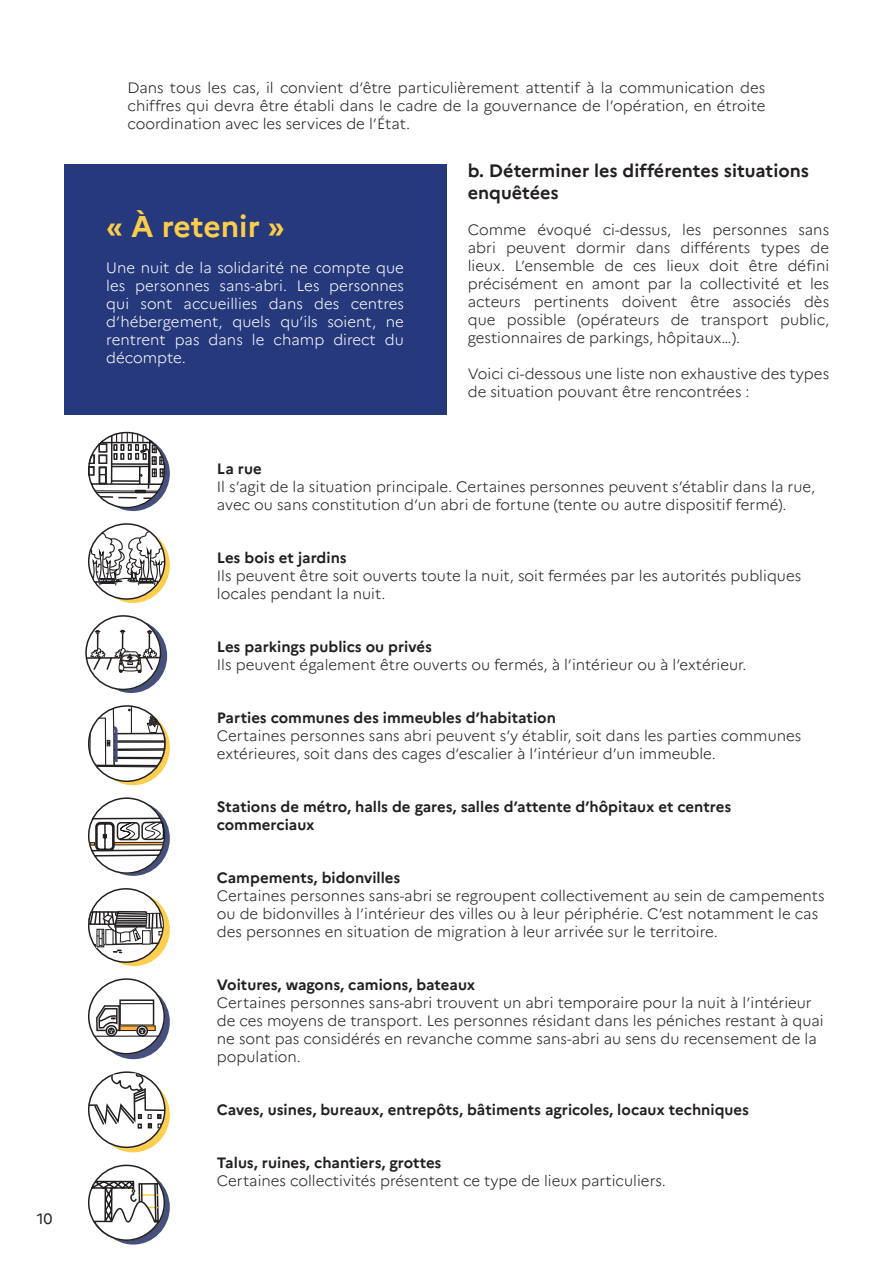
<style>
.page{position:relative;width:893px;height:1263px;background:#fff}
.page>*{position:absolute;margin:0;border:0;box-sizing:border-box;transform-origin:0 0}
.t1{font:700 30px "Marianne";color:#fccd4b}
.t2{font:700 18px/21.6px "Marianne";color:#231f20}
.t3{font:300 15px/18px "Marianne";color:#231f20}
.t4{font:300 15px/18px "Marianne";color:#fff;text-align:justify}
.t5{font:700 15px/18px "Marianne";color:#231f20}
.t6{font:15px "Marianne";color:#231f20}
.s1{font-weight:700}
</style>
<div class="page">
<div style="left:64px;top:164px;width:382px;height:251px;background:#26397c"></div>
<div style="left:96px;top:436px;width:74px;height:75px;background:#45517c;border-radius:50%"></div>
<svg style="left:88px;top:431px;width:78px;height:78px"></svg>
<div style="left:96px;top:528px;width:74px;height:75px;background:#fece4e;border-radius:50%"></div>
<svg style="left:88px;top:523px;width:78px;height:77px"></svg>
<svg style="left:96px;top:710px;width:74px;height:75px"></svg>
<svg style="left:88px;top:705px;width:77px;height:77px"></svg>
<svg style="left:85px;top:615px;width:81px;height:153px"></svg>
<svg style="left:97px;top:801px;width:73px;height:75px"></svg>
<svg style="left:88px;top:797px;width:78px;height:77px"></svg>
<svg style="left:98px;top:892px;width:72px;height:74px"></svg>
<div style="left:88px;top:888px;width:75px;height:74px;background:#fff;border-radius:50%"></div>
<div style="left:88px;top:888px;width:76px;height:75px;border:2px solid #231f20;border-radius:50%"></div>
<svg style="left:88px;top:910px;width:76px;height:43px"></svg>
<svg style="left:97px;top:984px;width:73px;height:75px"></svg>
<div style="left:88px;top:979px;width:77px;height:75px;background:#fff;border-radius:50%"></div>
<div style="left:88px;top:978px;width:77px;height:76px;border:2px solid #231f20;border-radius:50%"></div>
<div style="left:119px;top:999px;width:35px;height:27px;border:2px solid #231f20"></div>
<div style="left:120px;top:1026px;width:35px;height:5px;background:#fbb03f"></div>
<div style="left:119px;top:1025px;width:37px;height:6px;border:1px solid #231f20"></div>
<div style="left:136px;top:1025px;width:12px;height:12px;border:2px solid #231f20;border-radius:50%"></div>
<div style="left:139px;top:1027px;width:7px;height:7px;border:2px solid #231f20;border-radius:50%"></div>
<div style="left:106px;top:1025px;width:11px;height:11px;border:2px solid #231f20;border-radius:50%"></div>
<div style="left:108px;top:1027px;width:7px;height:7px;border:2px solid #231f20;border-radius:50%"></div>
<hr style="left:95px;top:1035px;width:63px;height:2px;background:#231f20">
<hr style="left:120px;top:1003px;width:34px;height:1px;background:#231f20">
<svg style="left:139px;top:1028px;width:6px;height:6px"></svg>
<svg style="left:96px;top:1004px;width:25px;height:29px"></svg>
<div style="left:96px;top:1077px;width:74px;height:75px;background:#fece4e;border-radius:50%"></div>
<svg style="left:88px;top:1072px;width:77px;height:76px"></svg>
<svg style="left:88px;top:1071px;width:78px;height:58px"></svg>
<div style="left:97px;top:1170px;width:73px;height:74px;background:#45517c;border-radius:50%"></div>
<svg style="left:88px;top:1164px;width:78px;height:78px"></svg>
<p class="t6" style="left:37px;top:1209px;width:17px">10</p>
<p class="t3" style="left:128px;top:79px;width:639px;text-align:justify">Dans tous les cas, il convient d’être particulièrement attentif à la communication des chiffres qui devra être établi dans le cadre de la gouvernance de l’opération, en étroite coordination avec les services de l’État.</p>
<p class="t1" style="left:106px;top:208px;width:180px">« À retenir »</p>
<p class="t4" style="left:106px;top:259px;width:299px">Une nuit de la solidarité ne compte que les personnes sans-abri. Les personnes qui sont accueillies dans des centres d’hébergement, quels qu’ils soient, ne rentrent pas dans le champ direct du décompte.</p>
<p class="t2" style="left:468px;top:160px;width:343px">b. Déterminer les différentes situations enquêtées</p>
<p class="t3" style="left:468px;top:220px;width:363px;text-align:justify">Comme évoqué ci-dessus, les personnes sans abri peuvent dormir dans différents types de lieux. L’ensemble de ces lieux doit être défini précisément en amont par la collectivité et les acteurs pertinents doivent être associés dès que possible (opérateurs de transport public, gestionnaires de parkings, hôpitaux…).</p>
<p class="t3" style="left:468px;top:364px;width:363px">Voici ci-dessous une liste non exhaustive des types de situation pouvant être rencontrées :</p>
<p class="t3" style="left:217px;top:459px;width:600px"><span class="s1">La rue<br></span>Il s’agit de la situation principale. Certaines personnes peuvent s’établir dans la rue, avec ou sans constitution d’un abri de fortune (tente ou autre dispositif fermé).</p>
<p class="t3" style="left:217px;top:548px;width:586px"><span class="s1">Les bois et jardins<br></span>Ils peuvent être soit ouverts toute la nuit, soit fermées par les autorités publiques locales pendant la nuit.</p>
<p class="t3" style="left:217px;top:637px;width:531px"><span class="s1">Les parkings publics ou privés<br></span>Ils peuvent également être ouverts ou fermés, à l’intérieur ou à l’extérieur.</p>
<p class="t3" style="left:217px;top:708px;width:586px"><span class="s1">Parties communes des immeubles d’habitation<br></span>Certaines personnes sans abri peuvent s’y établir, soit dans les parties communes extérieures, soit dans des cages d’escalier à l’intérieur d’un immeuble.</p>
<p class="t5" style="left:217px;top:797px;width:516px">Stations de métro, halls de gares, salles d’attente d’hôpitaux et centres commerciaux</p>
<p class="t3" style="left:217px;top:868px;width:609px"><span class="s1">Campements, bidonvilles<br></span>Certaines personnes sans-abri se regroupent collectivement au sein de campements ou de bidonvilles à l’intérieur des villes ou à leur périphérie. C’est notamment le cas des personnes en situation de migration à leur arrivée sur le territoire.</p>
<p class="t3" style="left:217px;top:975px;width:608px"><span class="s1">Voitures, wagons, camions, bateaux<br></span>Certaines personnes sans-abri trouvent un abri temporaire pour la nuit à l’intérieur de ces moyens de transport. Les personnes résidant dans les péniches restant à quai ne sont pas considérés en revanche comme sans-abri au sens du recensement de la population.</p>
<p class="t5" style="left:217px;top:1100px;width:534px">Caves, usines, bureaux, entrepôts, bâtiments agricoles, locaux techniques</p>
<p class="t3" style="left:217px;top:1153px;width:450px"><span class="s1">Talus, ruines, chantiers, grottes<br></span>Certaines collectivités présentent ce type de lieux particuliers.</p>
</div>
